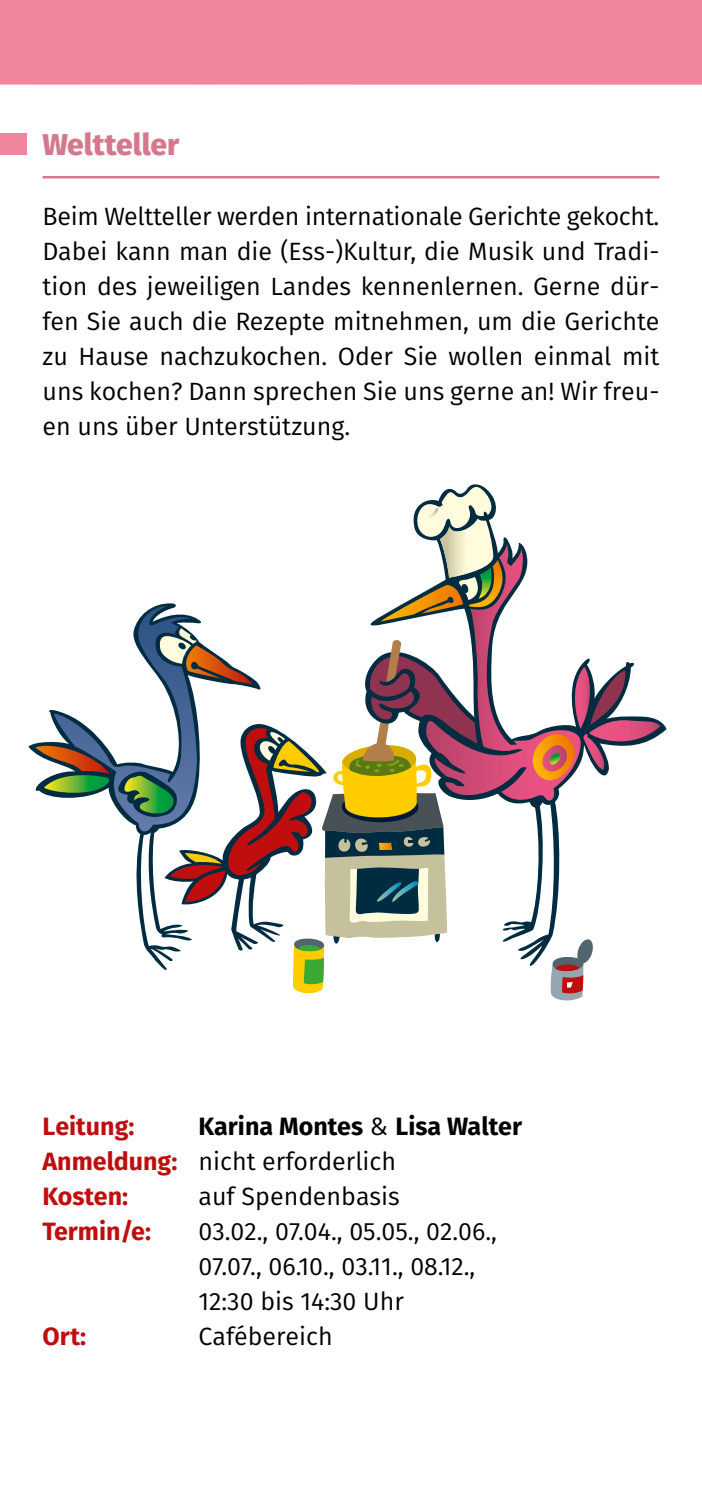
<style>
.page{position:relative;width:702px;height:1489px;background:#fff}
.page>*{position:absolute;margin:0;border:0;box-sizing:border-box;transform-origin:0 0}
.t1{font:800 30px "Fira Sans";color:#d5788d}
.t2{font:25px/35px "Fira Sans";color:#000;text-align:justify}
.t3{font:700 25px/35px "Fira Sans";color:#000}
.t4{font:700 25px "Fira Sans";color:#c00d0e}
.s1{font-weight:400}
.s2{color:#c00d0e}
</style>
<div class="page">
<div style="left:0;top:0;width:702px;height:85px;background:#f0869d"></div>
<hr style="left:43px;top:176px;width:616px;height:2px;background:#d5788d">
<hr style="left:701px;top:0;width:1px;height:85px;background:#e63021">
<div style="left:0;top:133px;width:27px;height:22px;background:#f0869d"></div>
<svg style="left:35px;top:485px;width:631px;height:516px"></svg>
<p class="t1" style="left:43px;top:123px;width:138px">Weltteller</p>
<p class="t2" style="left:43px;top:200px;width:618px">Beim Weltteller werden internationale Gerichte gekocht.<br>Dabei kann man die (Ess-)Kultur, die Musik und Tradi&shy;tion des jeweiligen Landes kennenlernen. Gerne dür&shy;fen Sie auch die Rezepte mitnehmen, um die Gerichte zu Hause nachzukochen. Oder Sie wollen einmal mit uns kochen? Dann sprechen Sie uns gerne an! Wir freu&shy;en uns über Unterstützung.</p>
<p class="t3" style="left:43px;top:1110px;width:481px;text-indent:156px">Karina Montes <span class="s1">&amp;</span> Lisa Walter<br><span class="s2">Anmeldung:</span> <span class="s1">nicht erforderlich<br></span><span class="s2">Kosten:</span></p>
<p class="t4" style="left:43px;top:1108px;width:93px">Leitung:</p>
<p class="t2" style="left:198px;top:1180px;width:203px">auf Spendenbasis</p>
<p class="t4" style="left:43px;top:1213px;width:110px">Termin/e:</p>
<p class="t2" style="left:198px;top:1215px;width:300px;text-align:left">03.02., 07.04., 05.05., 02.06.,<br>07.07., 06.10., 03.11., 08.12.,<br>12:30 bis 14:30 Uhr</p>
<p class="t4" style="left:43px;top:1318px;width:45px">Ort:</p>
<p class="t2" style="left:198px;top:1320px;width:136px">Cafébereich</p>
</div>
